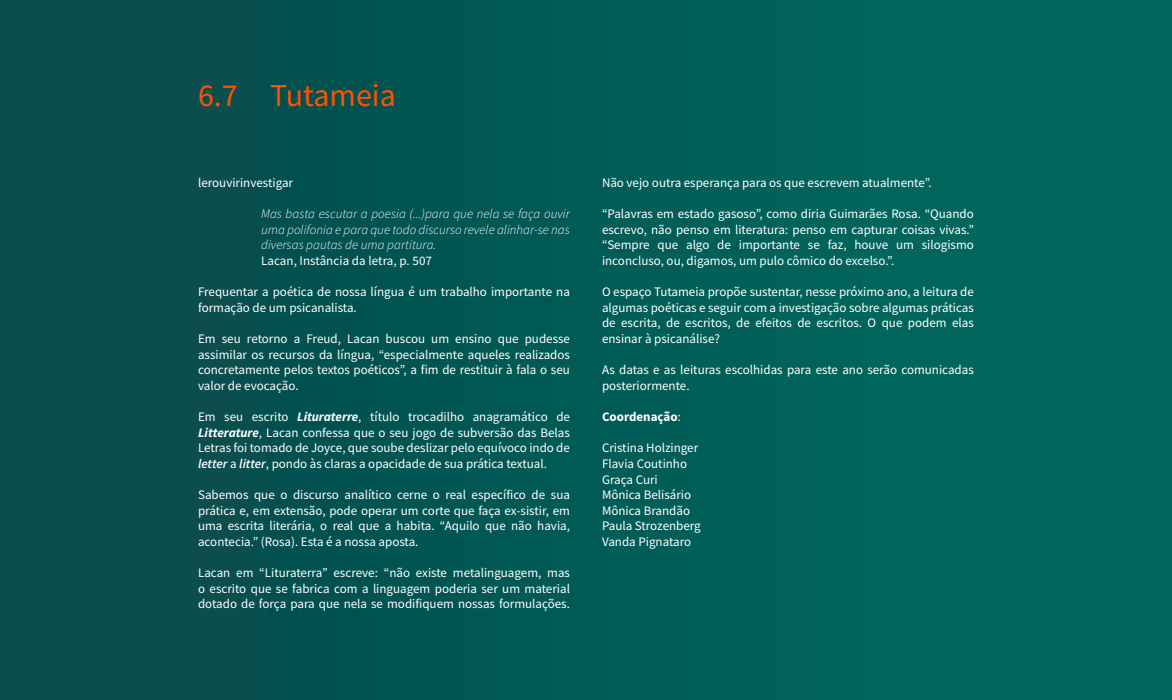
<style>
.page{position:relative;width:1172px;height:700px;background:#005a55}
.page>*{position:absolute;margin:0;border:0;box-sizing:border-box;transform-origin:0 0}
.t1{font:32px "Source Sans Pro";color:#ff5100}
.t2{font:13px/15.6px "Source Sans Pro";color:#fff;text-align:justify}
.t3{font:italic 300 13px/15.6px "Source Sans Pro";letter-spacing:.005em;color:#fff;text-align:justify}
.t4{font:700 13px "Source Sans Pro";color:#fff}
.s1{font-weight:700;font-style:italic}
.s2{font-weight:600;font-style:italic}
.s3{font-weight:400}
</style>
<div class="page">
<h1 class="t1" style="left:198px;top:75px;width:199px">6.7 Tutameia</h1>
<p class="t2" style="left:198px;top:175px;width:97px">lerouvirinvestigar</p>
<p class="t3" style="left:261px;top:206px;width:310px">Mas basta escutar a poesia (...)para que nela se faça ouvir uma polifonia e para que todo discurso revele alinhar-se nas diversas pautas de uma partitura.</p>
<p class="t2" style="left:261px;top:253px;width:172px">Lacan, Instância da letra, p. 507</p>
<p class="t2" style="left:198px;top:284px;width:373px">Frequentar a poética de nossa língua é um trabalho importante na formação de um psicanalista.</p>
<p class="t2" style="left:198px;top:331px;width:373px">Em seu retorno a Freud, Lacan buscou um ensino que pudesse assimilar os recursos da língua, “especialmente aqueles realizados concretamente pelos textos poéticos”, a fim de restituir à fala o seu valor de evocação.</p>
<p class="t2" style="left:198px;top:409px;width:373px">Em seu escrito <span class="s1">Lituraterre</span>, título trocadilho anagramático de <span class="s1">Litterature</span>, Lacan confessa que o seu jogo de subversão das Belas Letras foi tomado de Joyce, que soube deslizar pelo equívoco indo de <span class="s2">letter</span> a <span class="s2">litter</span>, pondo às claras a opacidade de sua prática textual.</p>
<p class="t2" style="left:198px;top:487px;width:373px">Sabemos que o discurso analítico cerne o real específico de sua prática e, em extensão, pode operar um corte que faça ex-sistir, em uma escrita literária, o real que a habita. “Aquilo que não havia, acontecia.” (Rosa). Esta é a nossa aposta.</p>
<p class="t2" style="left:198px;top:565px;width:373px">Lacan em “Lituraterra” escreve: “não existe metalinguagem, mas o escrito que se fabrica com a linguagem poderia ser um material dotado de força para que nela se modifiquem nossas formulações.</p>
<p class="t2" style="left:602px;top:175px;width:331px">Não vejo outra esperança para os que escrevem atualmente”.</p>
<p class="t2" style="left:602px;top:206px;width:373px">“Palavras em estado gasoso”, como diria Guimarães Rosa. “Quando escrevo, não penso em literatura: penso em capturar coisas vivas.” “Sempre que algo de importante se faz, houve um silogismo inconcluso, ou, digamos, um pulo cômico do excelso.”.</p>
<p class="t2" style="left:602px;top:284px;width:373px">O espaço Tutameia propõe sustentar, nesse próximo ano, a leitura de algumas poéticas e seguir com a investigação sobre algumas práticas de escrita, de escritos, de efeitos de escritos. O que podem elas ensinar à psicanálise?</p>
<p class="t2" style="left:602px;top:362px;width:373px">As datas e as leituras escolhidas para este ano serão comunicadas posteriormente.</p>
<p class="t4" style="left:602px;top:408px;width:80px">Coordenação<span class="s3">:</span></p>
<p class="t2" style="left:602px;top:440px;width:100px;text-align:left">Cristina Holzinger<br>Flavia Coutinho<br>Graça Curi<br>Mônica Belisário<br>Mônica Brandão<br>Paula Strozenberg<br>Vanda Pignataro</p>
</div>
